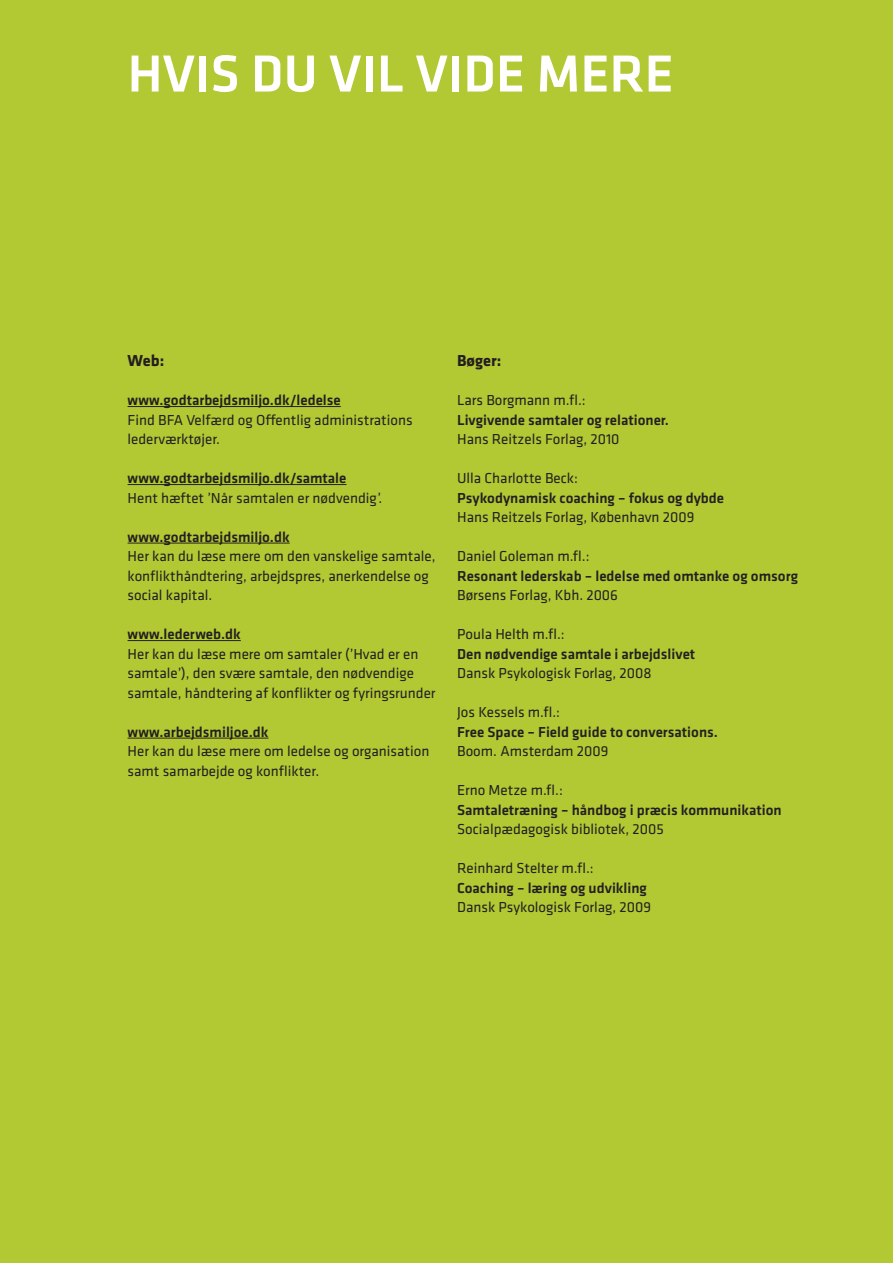
<style>
.page{position:relative;width:893px;height:1263px;background:#b3c934}
.page>*{position:absolute;margin:0;border:0;box-sizing:border-box;transform-origin:0 0}
.Overskrift_opslag_1__linie{font:500 54px "Klavika";color:#fff}
.mellemrubrik{font:700 16.5px "Klavika";color:#231f20}
.BAR_Brød{font:15px/19.5px "Klavika";color:#231f20}
.BAR_Brød-2{font:500 15px "Klavika";color:#231f20}
</style>
<div class="page">
<hr style="left:128px;top:406px;width:213px;height:1px;background:#231f20">
<hr style="left:128px;top:484px;width:218px;height:1px;background:#231f20">
<hr style="left:128px;top:543px;width:162px;height:1px;background:#231f20">
<hr style="left:128px;top:640px;width:113px;height:1px;background:#231f20">
<hr style="left:128px;top:738px;width:141px;height:1px;background:#231f20">
<p class="Overskrift_opslag_1__linie" style="left:128px;top:37px;width:548px">HVIS DU VIL VIDE MERE</p>
<p class="mellemrubrik" style="left:128px;top:349px;width:38px">Web:</p>
<p class="BAR_Brød-2" style="left:128px;top:390px;width:215px">www.godtarbejdsmiljo.dk/ledelse</p>
<p class="BAR_Brød" style="left:128px;top:409px;width:287px">Find BFA Velfærd og Offentlig administrations lederværktøjer.</p>
<p class="BAR_Brød-2" style="left:128px;top:468px;width:220px">www.godtarbejdsmiljo.dk/samtale</p>
<p class="BAR_Brød" style="left:128px;top:487px;width:256px">Hent hæftet ’Når samtalen er nødvendig’.</p>
<p class="BAR_Brød-2" style="left:128px;top:526px;width:164px">www.godtarbejdsmiljo.dk</p>
<p class="BAR_Brød" style="left:128px;top:546px;width:309px">Her kan du læse mere om den vanskelige samtale, konflikthåndtering, arbejdspres, anerkendelse og social kapital.</p>
<p class="BAR_Brød-2" style="left:128px;top:624px;width:115px">www.lederweb.dk</p>
<p class="BAR_Brød" style="left:128px;top:643px;width:309px">Her kan du læse mere om samtaler (’Hvad er en samtale’), den svære samtale, den nødvendige samtale, håndtering af konflikter og fyringsrunder</p>
<p class="BAR_Brød-2" style="left:128px;top:721px;width:142px">www.arbejdsmiljoe.dk</p>
<p class="BAR_Brød" style="left:128px;top:741px;width:303px">Her kan du læse mere om ledelse og organisation samt samarbejde og konflikter.</p>
<p class="mellemrubrik" style="left:457px;top:349px;width:46px">Bøger:</p>
<p class="BAR_Brød" style="left:457px;top:390px;width:130px">Lars Borgmann m.fl.:</p>
<p class="BAR_Brød-2" style="left:457px;top:409px;width:213px">Livgivende samtaler og relationer.</p>
<p class="BAR_Brød" style="left:457px;top:429px;width:164px">Hans Reitzels Forlag, 2010</p>
<p class="BAR_Brød" style="left:457px;top:468px;width:122px">Ulla Charlotte Beck:</p>
<p class="BAR_Brød-2" style="left:457px;top:487px;width:268px">Psykodynamisk coaching – fokus og dybde</p>
<p class="BAR_Brød" style="left:457px;top:507px;width:239px">Hans Reitzels Forlag, København 2009</p>
<p class="BAR_Brød" style="left:457px;top:546px;width:134px">Daniel Goleman m.fl.:</p>
<p class="BAR_Brød-2" style="left:457px;top:565px;width:342px">Resonant lederskab – ledelse med omtanke og omsorg</p>
<p class="BAR_Brød" style="left:457px;top:585px;width:162px">Børsens Forlag, Kbh. 2006</p>
<p class="BAR_Brød" style="left:457px;top:624px;width:109px">Poula Helth m.fl.:</p>
<p class="BAR_Brød-2" style="left:457px;top:643px;width:240px">Den nødvendige samtale i arbejdslivet</p>
<p class="BAR_Brød" style="left:457px;top:663px;width:196px">Dansk Psykologisk Forlag, 2008</p>
<p class="BAR_Brød" style="left:457px;top:702px;width:104px">Jos Kessels m.fl.:</p>
<p class="BAR_Brød-2" style="left:457px;top:721px;width:262px">Free Space – Field guide to conversations.</p>
<p class="BAR_Brød" style="left:457px;top:741px;width:153px">Boom. Amsterdam 2009</p>
<p class="BAR_Brød" style="left:457px;top:780px;width:107px">Erno Metze m.fl.:</p>
<p class="BAR_Brød-2" style="left:457px;top:799px;width:326px">Samtaletræning – håndbog i præcis kommunikation</p>
<p class="BAR_Brød" style="left:457px;top:819px;width:208px">Socialpædagogisk bibliotek, 2005</p>
<p class="BAR_Brød" style="left:457px;top:858px;width:138px">Reinhard Stelter m.fl.:</p>
<p class="BAR_Brød-2" style="left:457px;top:877px;width:191px">Coaching – læring og udvikling</p>
<p class="BAR_Brød" style="left:457px;top:897px;width:195px">Dansk Psykologisk Forlag, 2009</p>
</div>
